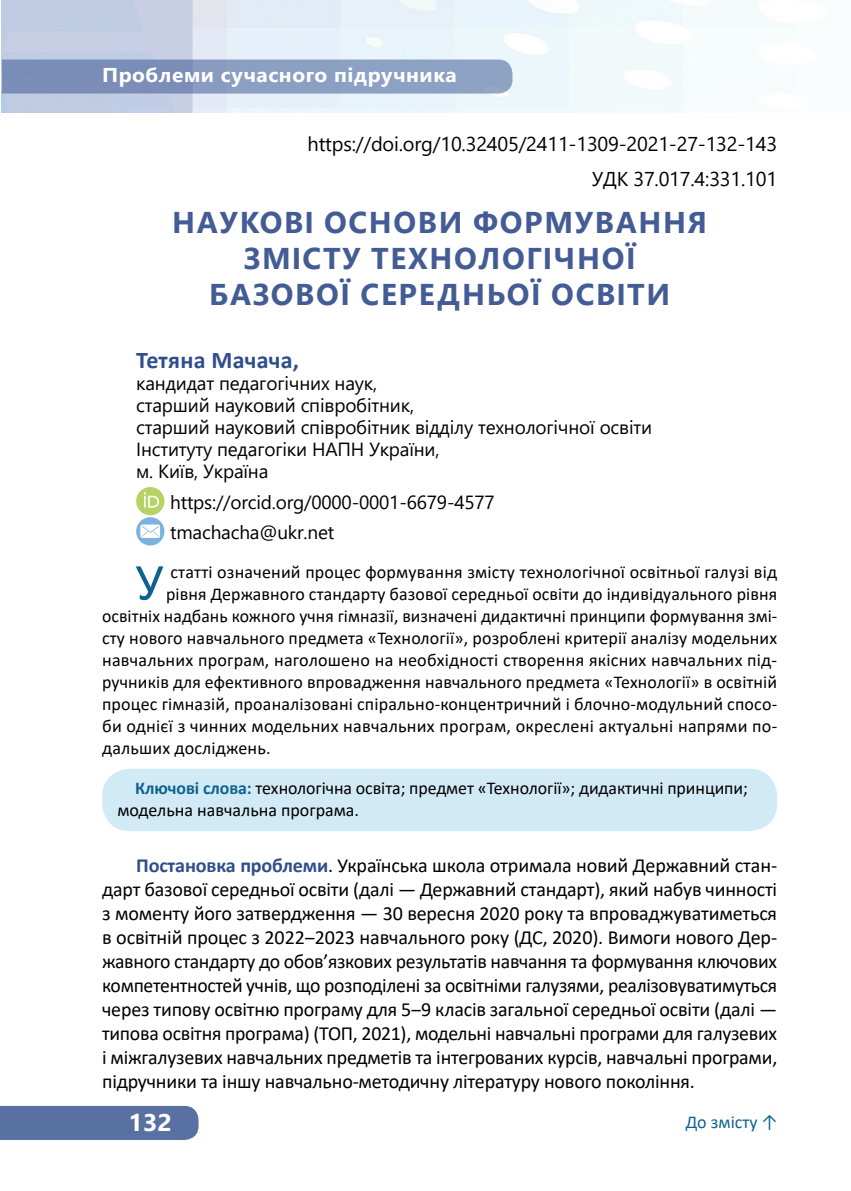
<style>
.page{position:relative;width:851px;height:1191px;background:#fff}
.page>*{position:absolute;margin:0;border:0;box-sizing:border-box;transform-origin:0 0}
.t1{font:52.6px "Calibri";color:#0e628e}
.t2{font:700 30px/36px "Segoe UI";letter-spacing:.055em;color:#445c95;text-align:center}
.t3{font:700 24px "Calibri";letter-spacing:.01em;color:#304e8b}
.t4{font:700 24px "Segoe UI";color:#fff;scale:1.05 1}
.t5{font:20px/24px "Calibri";letter-spacing:-.01em;color:#000;text-align:justify}
.t6{font:20px/35.4px "Segoe UI";letter-spacing:-.01em;color:#000;text-align:right}
.t7{font:700 20px "Segoe UI";letter-spacing:.025em;color:#fff;scale:1.05 1}
.t8{font:19px/22px "Segoe UI";letter-spacing:-.01em;color:#000}
.t9{font:18px/22px "Calibri";letter-spacing:.01em;color:#000}
.t10{font:18px "Calibri";color:#0e628e}
.s1{font-weight:700;color:#0e628e}
.s2{font-weight:700;color:#304e8b}
</style>
<div class="page">
<svg style="left:2px;top:60px;width:510px;height:34px;background:#869abe"></svg>
<div style="left:0;top:1106px;width:198px;height:34px;background:#5971a2"></div>
<div style="left:136px;top:487px;width:28px;height:28px;background:#b7d363;border-radius:50%"></div>
<svg style="left:144px;top:492px;width:15px;height:15px"></svg>
<svg style="left:136px;top:517px;width:28px;height:28px"></svg>
<div style="left:102px;top:768px;width:675px;height:63px;background:#d2eaf6;border-radius:28px"></div>
<p class="t7" style="left:102px;top:56px;width:339px">Проблеми сучасного підручника</p>
<p class="t6" style="left:307px;top:124px;width:471px">https://doi.org/10.32405/2411-1309-2021-27-132-143<br>УДК 37.017.4:331.101</p>
<h2 class="t2" style="left:172px;top:202px;width:536px">НАУКОВІ ОСНОВИ ФОРМУВАННЯ<br>ЗМІСТУ ТЕХНОЛОГІЧНОЇ<br>БАЗОВОЇ СЕРЕДНЬОЇ ОСВІТИ</h2>
<h3 class="t3" style="left:136px;top:343px;width:164px">Тетяна Мачача,</h3>
<p class="t8" style="left:136px;top:371px;width:517px">кандидат педагогічних наук,<br>старший науковий співробітник,<br>старший науковий співробітник відділу технологічної освіти Інституту педагогіки НАПН України,<br>м. Київ, Україна</p>
<p class="t8" style="left:170px;top:485px;width:326px;line-height:30.2px">https://orcid.org/0000-0001-6679-4577 tmachacha@ukr.net</p>
<h1 class="t1" style="left:136px;top:546px;width:29px">У</h1>
<p class="t9" style="left:170px;top:560px;width:608px">статті означений процес формування змісту технологічної освітньої галузі від</p>
<p class="t9" style="left:166px;top:582px;width:612px">рівня Державного стандарту базової середньої освіти до індивідуального рівня</p>
<p class="t9" style="left:102px;top:604px;width:676px">освітніх надбань кожного учня гімназії, визначені дидактичні принципи формування змі-</p>
<p class="t9" style="left:102px;top:626px;width:676px">сту нового навчального предмета «Технології», розроблені критерії аналізу модельних</p>
<p class="t9" style="left:102px;top:648px;width:676px">навчальних програм, наголошено на необхідності створення якісних навчальних під-</p>
<p class="t9" style="left:102px;top:670px;width:676px">ручників для ефективного впровадження навчального предмета «Технології» в освітній</p>
<p class="t9" style="left:102px;top:692px;width:676px">процес гімназій, проаналізовані спірально-концентричний і блочно-модульний спосо-</p>
<p class="t9" style="left:102px;top:714px;width:676px">би однієї з чинних модельних навчальних програм, окреслені актуальні напрями по-</p>
<p class="t9" style="left:102px;top:736px;width:170px">дальших досліджень.</p>
<p class="t9" style="left:117px;top:776px;width:632px;text-indent:18px"><span class="s1">Ключові слова:</span> технологічна освіта; предмет «Технології»; дидактичні принципи; модельна навчальна програма.</p>
<p class="t5" style="left:102px;top:853px;width:676px;text-indent:34px"><span class="s2">Постановка проблеми</span>. Українська школа отримала новий Державний стан&shy;дарт базової середньої освіти (далі — Державний стандарт), який набув чинності з моменту його затвердження — 30 вересня 2020 року та впроваджуватиметься в освітній процес з 2022‒2023 навчального року (ДС, 2020). Вимоги нового Дер&shy;жавного стандарту до обов’язкових результатів навчання та формування ключових компетентностей учнів, що розподілені за освітніми галузями, реалізовуватимуться через типову освітню програму для 5‒9 класів загальної середньої освіти (далі — типова освітня програма) (ТОП, 2021), модельні навчальні програми для галузевих і міжгалузевих навчальних предметів та інтегрованих курсів, навчальні програми, підручники та іншу навчально-методичну літературу нового покоління.</p>
<p class="t10" style="left:685px;top:1109px;width:94px">До змісту ↑</p>
<h3 class="t4" style="left:128px;top:1100px;width:43px">132</h3>
</div>
